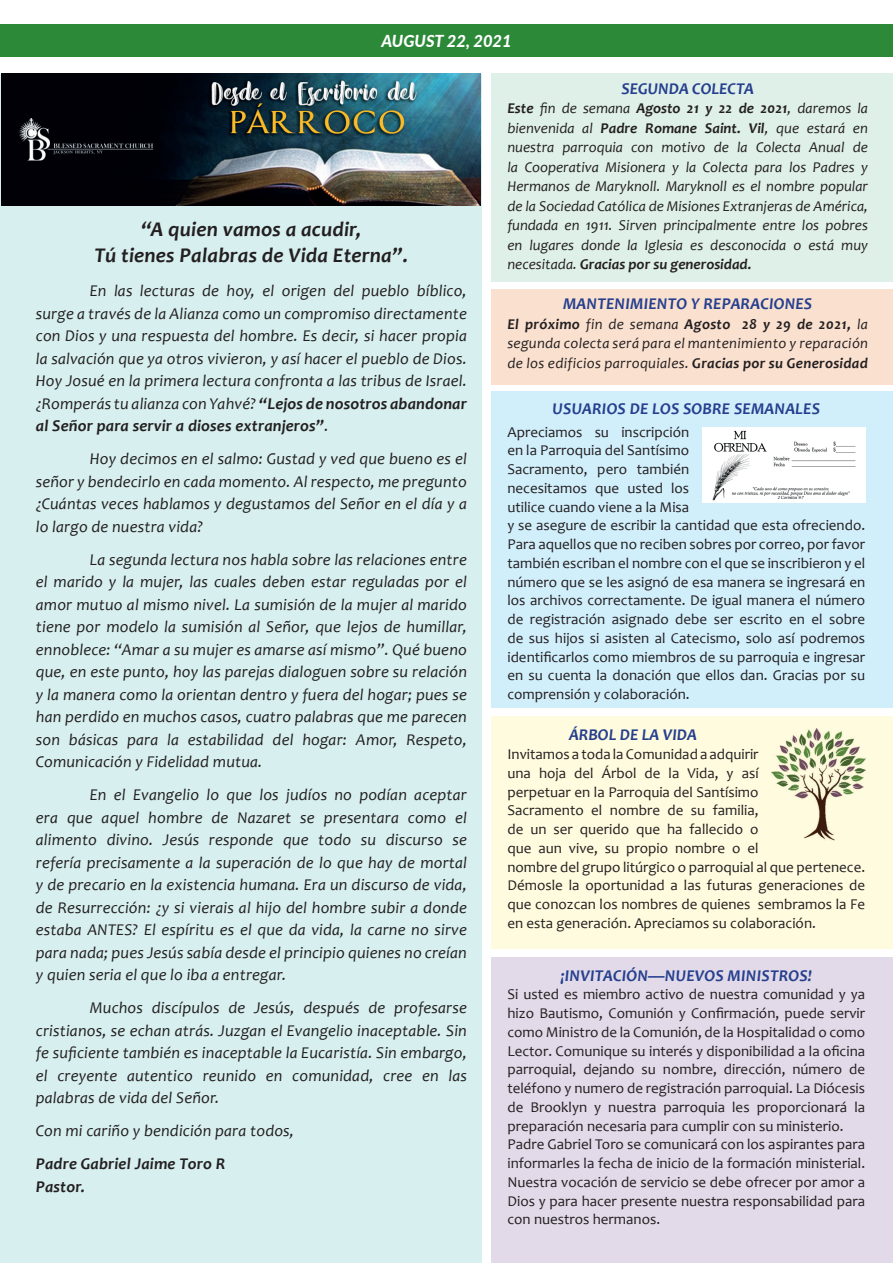
<style>
.page{position:relative;width:893px;height:1263px;background:#fff}
.page>*{position:absolute;margin:0;border:0;box-sizing:border-box;transform-origin:0 0}
.t1{font:italic 700 21px/25.2px "Candara";letter-spacing:.01em;color:#231f20;text-align:center}
.t2{font:italic 16.5px/22.5px "Candara";letter-spacing:.01em;color:#231f20;text-align:justify}
.t3{font:italic 700 16.5px "Candara";letter-spacing:.01em;color:#253f8e}
.t4{font:italic 700 16.5px/22.5px "Candara";letter-spacing:.01em;color:#231f20}
.t5{font:italic 800 16.5px "Lato";color:#fff}
.t6{font:15px/18.8px "Candara";color:#231f20}
.t7{font:italic 15px/19.5px "Candara";letter-spacing:.01em;color:#231f20;text-align:justify}
.s1{font-weight:700}
</style>
<div class="page">
<div style="left:0;top:75px;width:482px;height:1188px;background:#d7efef"></div>
<div style="left:0;top:24px;width:893px;height:33px;background:#2b8938"></div>
<img style="left:2px;top:74px;width:478px;height:132px">
<div style="left:492px;top:74px;width:401px;height:208px;background:#dcefe7"></div>
<div style="left:492px;top:392px;width:401px;height:316px;background:#d1eefb"></div>
<div style="left:492px;top:289px;width:401px;height:96px;background:#fae0cf"></div>
<div style="left:492px;top:716px;width:401px;height:232px;background:#fffbde"></div>
<div style="left:492px;top:957px;width:401px;height:306px;background:#e2dae8"></div>
<img style="left:771px;top:728px;width:95px;height:112px">
<img style="left:702px;top:427px;width:163px;height:75px">
<p class="t5" style="left:381px;top:28px;width:132px">AUGUST 22, 2021</p>
<p class="t1" style="left:94px;top:217px;width:315px">“A quien vamos a acudir,<br>Tú tienes Palabras de Vida Eterna”.</p>
<p class="t2" style="left:36px;top:279px;width:433px;text-indent:54px">En las lecturas de hoy, el origen del pueblo bíblico, surge a través de la Alianza como un compromiso directamente con Dios y una respuesta del hombre. Es decir, si hacer propia la salvación que ya otros vivieron, y así hacer el pueblo de Dios.<br>Hoy Josué en la primera lectura confronta a las tribus de Israel. ¿Romperás tu alianza con Yahvé? <span class="s1">“Lejos de nosotros abandonar al Señor para servir a dioses extranjeros”</span>.</p>
<p class="t2" style="left:36px;top:447px;width:433px;text-indent:54px">Hoy decimos en el salmo: Gustad y ved que bueno es el señor y bendecirlo en cada momento. Al respecto, me pregunto ¿Cuántas veces hablamos y degustamos del Señor en el día y a lo largo de nuestra vida?</p>
<p class="t2" style="left:36px;top:548px;width:433px;text-indent:54px">La segunda lectura nos habla sobre las relaciones entre el marido y la mujer, las cuales deben estar reguladas por el amor mutuo al mismo nivel. La sumisión de la mujer al marido tiene por modelo la sumisión al Señor, que lejos de humillar, ennoblece: “Amar a su mujer es amarse así mismo”. Qué bueno que, en este punto, hoy las parejas dialoguen sobre su relación y la manera como la orientan dentro y fuera del hogar; pues se han perdido en muchos casos, cuatro palabras que me parecen son básicas para la estabilidad del hogar: Amor, Respeto, Comunicación y Fidelidad mutua.</p>
<p class="t2" style="left:36px;top:783px;width:433px;text-indent:54px">En el Evangelio lo que los judíos no podían aceptar era que aquel hombre de Nazaret se presentara como el alimento divino. Jesús responde que todo su discurso se refería precisamente a la superación de lo que hay de mortal y de precario en la existencia humana. Era un discurso de vida, de Resurrección: ¿y si vierais al hijo del hombre subir a donde estaba ANTES? El espíritu es el que da vida, la carne no sirve para nada; pues Jesús sabía desde el principio quienes no creían y quien seria el que lo iba a entregar.</p>
<p class="t2" style="left:36px;top:996px;width:433px;text-indent:54px">Muchos discípulos de Jesús, después de profesarse cristianos, se echan atrás. Juzgan el Evangelio inaceptable. Sin fe suficiente también es inaceptable la Eucaristía. Sin embargo, el creyente autentico reunido en comunidad, cree en las palabras de vida del Señor.</p>
<p class="t2" style="left:36px;top:1119px;width:260px">Con mi cariño y bendición para todos,</p>
<p class="t4" style="left:36px;top:1152px;width:191px">Padre Gabriel Jaime Toro R<br>Pastor.</p>
<p class="t3" style="left:621px;top:78px;width:134px">SEGUNDA COLECTA</p>
<p class="t7" style="left:507px;top:99px;width:362px"><span class="s1">Este</span> fin de semana <span class="s1">Agosto 21 y 22 de 2021</span>, daremos la bienvenida al <span class="s1">Padre Romane Saint. Vil</span>, que estará en nuestra parroquia con motivo de la Colecta Anual de la Cooperativa Misionera y la Colecta para los Padres y Hermanos de Maryknoll. Maryknoll es el nombre popular de la Sociedad Católica de Misiones Extranjeras de América, fundada en 1911. Sirven principalmente entre los pobres en lugares donde la Iglesia es desconocida o está muy necesitada. <span class="s1">Gracias por su generosidad.</span></p>
<p class="t3" style="left:563px;top:293px;width:251px">MANTENIMIENTO Y REPARACIONES</p>
<p class="t7" style="left:507px;top:314px;width:362px"><span class="s1">El próximo</span> fin de semana <span class="s1">Agosto 28 y 29 de 2021,</span> la segunda colecta será para el mantenimiento y reparación de los edificios parroquiales. <span class="s1">Gracias por su Generosidad</span></p>
<p class="t3" style="left:552px;top:398px;width:269px">USUARIOS DE LOS SOBRE SEMANALES</p>
<p class="t6" style="left:507px;top:422px;width:359px">Apreciamos su inscripción<br>en la Parroquia del Santísimo<br>Sacramento, pero también<br>necesitamos que usted los<br>utilice cuando viene a la Misa<br>y se asegure de escribir la cantidad que esta ofreciendo.<br>Para aquellos que no reciben sobres por correo, por favor también escriban el nombre con el que se inscribieron y el número que se les asignó de esa manera se ingresará en los archivos correctamente. De igual manera el número de registración asignado debe ser escrito en el sobre de sus hijos si asisten al Catecismo, solo así podremos identificarlos como miembros de su parroquia e ingresar en su cuenta la donación que ellos dan. Gracias por su comprensión y colaboración.</p>
<p class="t3" style="left:569px;top:725px;width:129px">ÁRBOL DE LA VIDA</p>
<p class="t6" style="left:507px;top:745px;width:359px">Invitamos a toda la Comunidad a adquirir<br>una hoja del Árbol de la Vida, y así<br>perpetuar en la Parroquia del Santísimo<br>Sacramento el nombre de su familia,<br>de un ser querido que ha fallecido o<br>que aun vive, su propio nombre o el<br>nombre del grupo litúrgico o parroquial al que pertenece.<br>Démosle la oportunidad a las futuras generaciones de que conozcan los nombres de quienes sembramos la Fe en esta generación. Apreciamos su colaboración.</p>
<p class="t3" style="left:560px;top:965px;width:253px">¡INVITACIÓN—NUEVOS MINISTROS!</p>
<p class="t6" style="left:507px;top:985px;width:359px">Si usted es miembro activo de nuestra comunidad y ya hizo Bautismo, Comunión y Confirmación, puede servir como Ministro de la Comunión, de la Hospitalidad o como Lector. Comunique su interés y disponibilidad a la oficina parroquial, dejando su nombre, dirección, número de teléfono y numero de registración parroquial. La Diócesis de Brooklyn y nuestra parroquia les proporcionará la preparación necesaria para cumplir con su ministerio.<br>Padre Gabriel Toro se comunicará con los aspirantes para informarles la fecha de inicio de la formación ministerial.<br>Nuestra vocación de servicio se debe ofrecer por amor a Dios y para hacer presente nuestra responsabilidad para con nuestros hermanos.</p>
</div>
